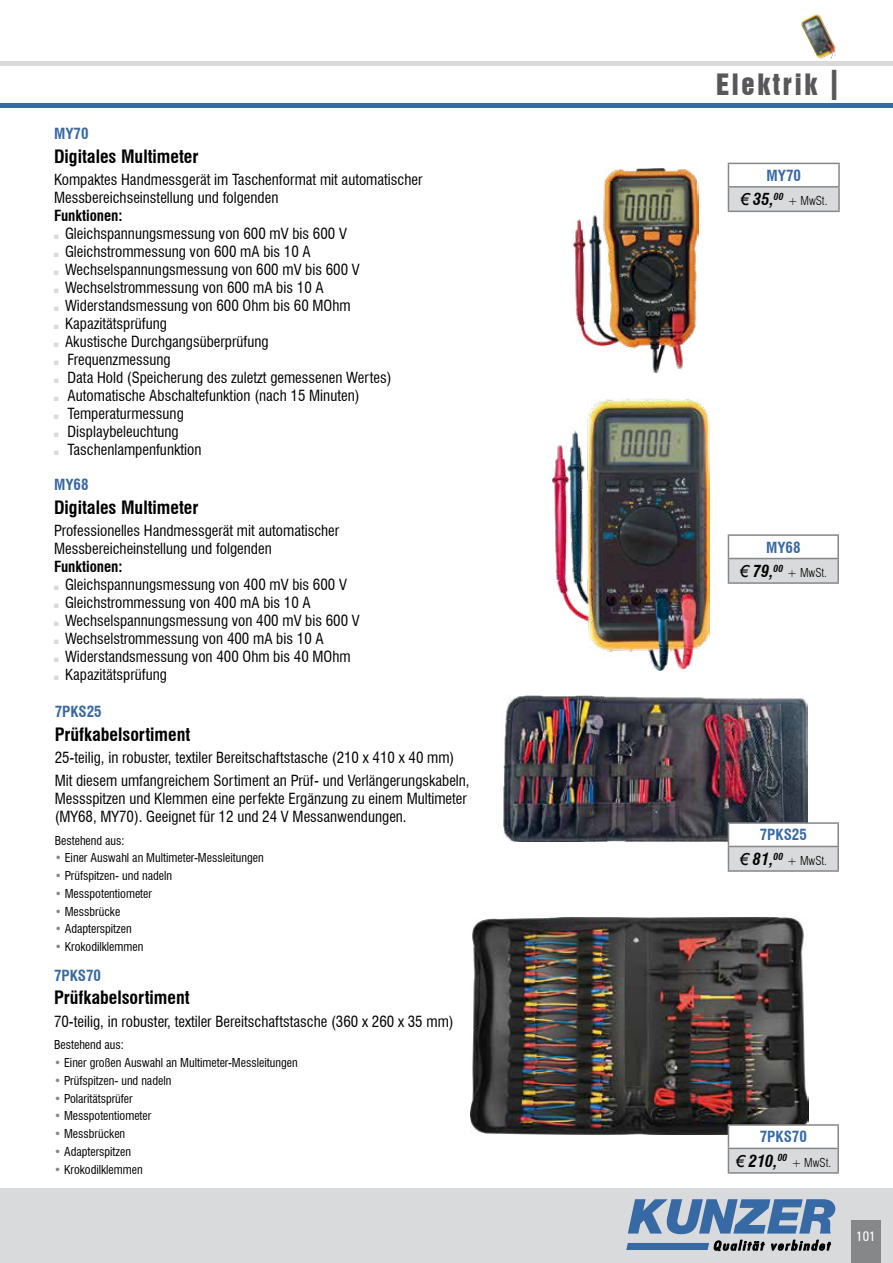
<style>
.page{position:relative;width:893px;height:1263px;background:#fff}
.page>*{position:absolute;margin:0;border:0;box-sizing:border-box;transform-origin:0 0}
.t1{font:27px "Swiss 921 BT Regular A";letter-spacing:.1em;color:#58585a}
.t2{font:700 condensed 18px "Swiss 721 BT";color:#000}
.t3{font:italic 700 condensed 16.5px "Swiss 721 BT";color:#000}
.t4{font:condensed 15px/18px "Swiss 721 BT";color:#000}
.t5{font:700 condensed 15px "Swiss 721 BT";color:#3769a5}
.t6{font:700 condensed 15px "Swiss 721 BT";color:#000}
.t7{font:condensed 13.5px "Zurich BT";color:#fff}
.t8{font:condensed 12px "Swiss 721 BT";color:#000}
.t9{font:300 condensed 12px "Swiss 721 BT";color:#000}
.s1{color:#868789}
.s2{font-family:"Avant Garde IT Cby BT";font-weight:500;font-size:42px}
.s3{font-family:"Arial";font-weight:400;font-stretch:normal}
</style>
<div class="page">
<hr style="left:0;top:62px;width:893px;height:4px;background:#d9dadb">
<hr style="left:0;top:103px;width:893px;height:4px;background:#3769a5">
<div style="left:0;top:1188px;width:893px;height:75px;background:#d9dadb"></div>
<div style="left:851px;top:1220px;width:30px;height:43px;background:#868789"></div>
<svg style="left:628px;top:1199px;width:208px;height:35px"></svg>
<svg style="left:626px;top:1240px;width:205px;height:11px"></svg>
<div style="left:728px;top:558px;width:110px;height:25px;background:#d9dadb"></div>
<hr style="left:728px;top:534px;width:111px;height:2px;background:#868789">
<hr style="left:837px;top:536px;width:2px;height:22px;background:#868789">
<hr style="left:728px;top:558px;width:111px;height:1px;background:#868789">
<svg style="left:728px;top:536px;width:1px;height:46px"></svg>
<hr style="left:837px;top:559px;width:2px;height:23px;background:#868789">
<hr style="left:728px;top:582px;width:111px;height:2px;background:#868789">
<img style="left:471px;top:918px;width:337px;height:216px">
<img style="left:573px;top:168px;width:125px;height:205px">
<div style="left:728px;top:187px;width:111px;height:24px;background:#d9dadb"></div>
<hr style="left:728px;top:163px;width:112px;height:1px;background:#868789">
<hr style="left:838px;top:164px;width:2px;height:22px;background:#868789">
<hr style="left:728px;top:186px;width:112px;height:2px;background:#868789">
<svg style="left:728px;top:164px;width:1px;height:47px"></svg>
<hr style="left:838px;top:188px;width:2px;height:23px;background:#868789">
<hr style="left:728px;top:211px;width:112px;height:1px;background:#868789">
<img style="left:553px;top:398px;width:157px;height:272px">
<img style="left:504px;top:696px;width:303px;height:145px">
<div style="left:728px;top:1125px;width:110px;height:23px;background:#fff"></div>
<div style="left:728px;top:1148px;width:110px;height:25px;background:#d9dadb"></div>
<hr style="left:728px;top:1124px;width:111px;height:2px;background:#868789">
<hr style="left:837px;top:1126px;width:2px;height:22px;background:#868789">
<hr style="left:728px;top:1148px;width:111px;height:1px;background:#868789">
<svg style="left:728px;top:1126px;width:1px;height:46px"></svg>
<hr style="left:837px;top:1149px;width:2px;height:23px;background:#868789">
<hr style="left:728px;top:1172px;width:111px;height:2px;background:#868789">
<div style="left:728px;top:823px;width:110px;height:23px;background:#fff"></div>
<div style="left:728px;top:846px;width:110px;height:25px;background:#d9dadb"></div>
<hr style="left:728px;top:822px;width:111px;height:2px;background:#868789">
<hr style="left:837px;top:824px;width:2px;height:22px;background:#868789">
<hr style="left:728px;top:846px;width:111px;height:1px;background:#868789">
<svg style="left:728px;top:824px;width:1px;height:46px"></svg>
<hr style="left:837px;top:847px;width:2px;height:23px;background:#868789">
<hr style="left:728px;top:870px;width:111px;height:2px;background:#868789">
<img style="left:801px;top:14px;width:35px;height:45px">
<p class="t5" style="left:54px;top:127px;width:36px">MY70</p>
<p class="t2" style="left:54px;top:149px;width:146px">Digitales Multimeter</p>
<p class="t4" style="left:54px;top:172px;width:370px">Kompaktes Handmessgerät im Taschenformat mit automatischer<br>Messbereichseinstellung und folgenden</p>
<p class="t6" style="left:54px;top:209px;width:70px">Funktionen:</p>
<p class="t4" style="left:65px;top:226px;width:328px">Gleichspannungsmessung von 600 mV bis 600 V Gleichstrommessung von 600 mA bis 10 A Wechselspannungsmessung von 600 mV bis 600 V Wechselstrommessung von 600 mA bis 10 A Widerstandsmessung von 600 Ohm bis 60 MOhm Kapazitätsprüfung<br>Akustische Durchgangsüberprüfung<br>Frequenzmessung<br>Data Hold (Speicherung des zuletzt gemessenen Wertes)<br>Automatische Abschaltefunktion (nach 15 Minuten)<br>Temperaturmessung<br>Displaybeleuchtung<br>Taschenlampenfunktion</p>
<p class="t5" style="left:54px;top:478px;width:36px">MY68</p>
<p class="t2" style="left:54px;top:499px;width:146px">Digitales Multimeter</p>
<p class="t4" style="left:54px;top:523px;width:287px">Professionelles Handmessgerät mit automatischer<br>Messbereicheinstellung und folgenden</p>
<p class="t6" style="left:54px;top:560px;width:70px">Funktionen:</p>
<p class="t4" style="left:65px;top:577px;width:296px">Gleichspannungsmessung von 400 mV bis 600 V Gleichstrommessung von 400 mA bis 10 A Wechselspannungsmessung von 400 mV bis 600 V Wechselstrommessung von 400 mA bis 10 A Widerstandsmessung von 400 Ohm bis 40 MOhm Kapazitätsprüfung</p>
<p class="t5" style="left:55px;top:706px;width:49px">7PKS25</p>
<p class="t2" style="left:55px;top:727px;width:137px">Prüfkabelsortiment</p>
<p class="t4" style="left:55px;top:748px;width:416px;line-height:22.2px">25-teilig, in robuster, textiler Bereitschaftstasche (210 x 410 x 40 mm)<br>Mit diesem umfangreichem Sortiment an Prüf- und Verlängerungskabeln,</p>
<p class="t4" style="left:55px;top:790px;width:414px">Messspitzen und Klemmen eine perfekte Ergänzung zu einem Multimeter (MY68, MY70). Geeignet für 12 und 24 V Messanwendungen.</p>
<p class="t8" style="left:55px;top:835px;width:71px">Bestehend aus:</p>
<p class="t8" style="left:55px;top:853px;width:210px"><span class="s1">•</span> Einer Auswahl an Multimeter-Messleitungen</p>
<p class="t8" style="left:55px;top:871px;width:119px"><span class="s1">•</span> Prüfspitzen- und nadeln</p>
<p class="t8" style="left:55px;top:888px;width:99px"><span class="s1">•</span> Messpotentiometer</p>
<p class="t8" style="left:55px;top:906px;width:67px"><span class="s1">•</span> Messbrücke</p>
<p class="t8" style="left:55px;top:924px;width:79px"><span class="s1">•</span> Adapterspitzen</p>
<p class="t8" style="left:55px;top:942px;width:90px"><span class="s1">•</span> Krokodilklemmen</p>
<p class="t5" style="left:54px;top:969px;width:49px">7PKS70</p>
<p class="t2" style="left:54px;top:990px;width:137px">Prüfkabelsortiment</p>
<p class="t4" style="left:54px;top:1013px;width:401px">70-teilig, in robuster, textiler Bereitschaftstasche (360 x 260 x 35 mm)</p>
<p class="t8" style="left:54px;top:1040px;width:71px">Bestehend aus:</p>
<p class="t8" style="left:54px;top:1058px;width:245px"><span class="s1">•</span> Einer großen Auswahl an Multimeter-Messleitungen</p>
<p class="t8" style="left:54px;top:1076px;width:119px"><span class="s1">•</span> Prüfspitzen- und nadeln</p>
<p class="t8" style="left:54px;top:1093px;width:80px"><span class="s1">•</span> Polaritätsprüfer</p>
<p class="t8" style="left:54px;top:1111px;width:99px"><span class="s1">•</span> Messpotentiometer</p>
<p class="t8" style="left:54px;top:1129px;width:73px"><span class="s1">•</span> Messbrücken</p>
<p class="t8" style="left:54px;top:1147px;width:79px"><span class="s1">•</span> Adapterspitzen</p>
<p class="t8" style="left:54px;top:1164px;width:90px"><span class="s1">•</span> Krokodilklemmen</p>
<h1 class="t1" style="left:716px;top:73px;width:124px">Elektrik <span class="s2">I</span></h1>
<p class="t5" style="left:766px;top:169px;width:36px">MY70</p>
<p class="t3" style="left:740px;top:193px;width:45px"><span class="s3">€</span> 35,<sup>00</sup></p>
<p class="t9" style="left:788px;top:196px;width:41px">+ MwSt.</p>
<p class="t5" style="left:766px;top:541px;width:36px">MY68</p>
<p class="t3" style="left:740px;top:564px;width:45px"><span class="s3">€</span> 79,<sup>00</sup></p>
<p class="t9" style="left:787px;top:568px;width:41px">+ MwSt.</p>
<p class="t5" style="left:760px;top:829px;width:49px">7PKS25</p>
<p class="t3" style="left:740px;top:852px;width:45px"><span class="s3">€</span> 81,<sup>00</sup></p>
<p class="t9" style="left:787px;top:856px;width:41px">+ MwSt.</p>
<p class="t5" style="left:760px;top:1131px;width:49px">7PKS70</p>
<p class="t3" style="left:735px;top:1154px;width:53px"><span class="s3">€</span> 210,<sup>00</sup></p>
<p class="t9" style="left:791px;top:1158px;width:41px">+ MwSt.</p>
<p class="t7" style="left:856px;top:1229px;width:21px">101</p>
</div>
